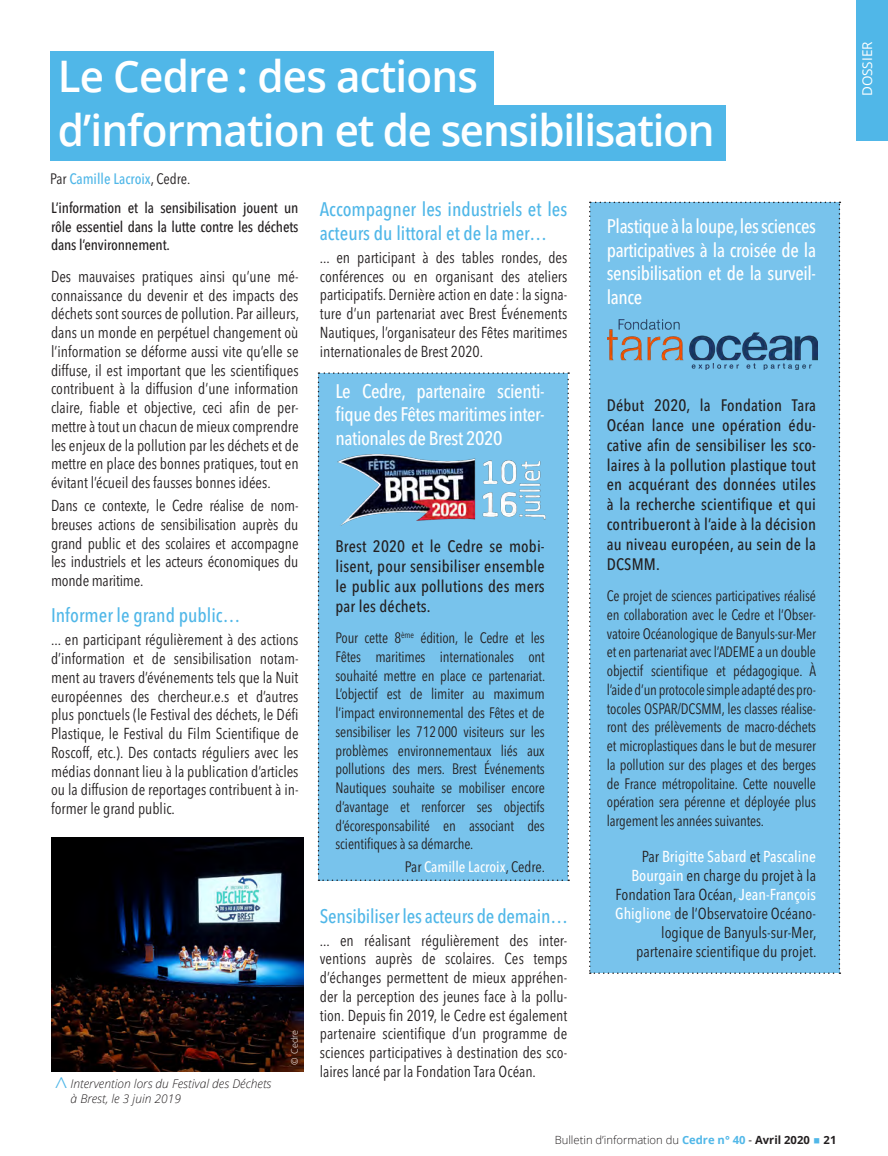
<style>
.page{position:relative;width:888px;height:1156px;background:#fff}
.page>*{position:absolute;margin:0;border:0;box-sizing:border-box;transform-origin:0 0}
.TITRE{font:600 43.5px/54px "Open Sans";letter-spacing:-.02em;color:#fff}
.t1{font:italic 300 24px "Open Sans";color:#50b7e8}
.t2{font:500 condensed 19.5px/23.4px "Avenir Next LT Pro";letter-spacing:-.02em;color:#fff;text-align:justify}
.Texte_courant{font:500 condensed 19.5px/23.4px "Avenir Next LT Pro";color:#50b7e8}
.t3{font:500 condensed 16.5px/19.8px "Avenir Next LT Pro";letter-spacing:.01em;color:#231f20;text-align:justify}
.Texte_courant-2{font:condensed 15.75px/18.8px "Avenir Next LT Pro";color:#231f20;text-align:justify}
.t4{font:condensed 15px/18.8px "Avenir Next LT Pro";letter-spacing:-.01em;color:#231f20;text-align:justify;scale:.96 1}
.t5{font:500 condensed 15px/18.8px "Avenir Next LT Pro";letter-spacing:-.01em;color:#231f20;text-align:justify}
.t6{font:500 condensed 15px "Avenir Next LT Pro";color:#fff}
.t7{font:500 condensed 15px "Avenir Next LT Pro";color:#50b7e8}
.t8{font:13.5px "Open Sans";color:#fff}
.t9{font:italic 300 12px/14.4px "Open Sans";color:#231f20}
.t10{font:300 11.25px "Open Sans";color:#231f20}
.t11{font:300 9px "Open Sans";color:#fff}
.s1{font-weight:400;color:#231f20}
.s2{font-weight:500;color:#fff}
.s3{font-weight:700;color:#50b7e8}
.s4{font-weight:400}
.s5{font-weight:700}
.s6{font-family:"Calibri";font-weight:400;font-size:22.5px;color:#50b7e8}
</style>
<div class="page">
<div style="left:856px;top:0;width:32px;height:140px;background:#50b7e8"></div>
<div style="left:50px;top:51px;width:444px;height:56px;background:#50b7e8"></div>
<div style="left:50px;top:105px;width:675px;height:55px;background:#50b7e8"></div>
<div style="left:318px;top:372px;width:251px;height:509px;background:#78c3ec"></div>
<img style="left:336px;top:453px;width:210px;height:72px">
<div style="left:589px;top:202px;width:251px;height:772px;background:#78c3ec"></div>
<img style="left:608px;top:319px;width:209px;height:50px">
<img style="left:51px;top:837px;width:253px;height:234px">
<p class="TITRE" style="left:58px;top:48px;width:658px">Le Cedre : des actions d’information et de sensibilisation</p>
<p class="t7" style="left:50px;top:170px;width:142px"><span class="s1">Par</span> Camille Lacroix<span class="s1">, Cedre.</span></p>
<p class="t5" style="left:51px;top:198px;width:249px">L’information et la sensibilisation jouent un rôle essentiel dans la lutte contre les déchets dans l’environnement.</p>
<p class="Texte_courant-2" style="left:51px;top:267px;width:249px">Des mauvaises pratiques ainsi qu’une mé&shy;connaissance du devenir et des impacts des déchets sont sources de pollution. Par ailleurs, dans un monde en perpétuel changement où l’information se déforme aussi vite qu’elle se diffuse, il est important que les scientifiques contribuent à la diffusion d’une information claire, fiable et objective, ceci afin de per&shy;mettre à tout un chacun de mieux comprendre les enjeux de la pollution par les déchets et de mettre en place des bonnes pratiques, tout en évitant l’écueil des fausses bonnes idées.</p>
<p class="Texte_courant-2" style="left:51px;top:496px;width:249px">Dans ce contexte, le Cedre réalise de nom&shy;breuses actions de sensibilisation auprès du grand public et des scolaires et accompagne les industriels et les acteurs économiques du monde maritime.</p>
<p class="Texte_courant" style="left:51px;top:604px;width:191px">Informer le grand public…</p>
<p class="Texte_courant-2" style="left:51px;top:630px;width:249px">... en participant régulièrement à des actions d’information et de sensibilisation notam&shy;ment au travers d’événements tels que la Nuit européennes des chercheur.e.s et d’autres plus ponctuels (le Festival des déchets, le Défi Plastique, le Festival du Film Scientifique de Roscoff, etc.). Des contacts réguliers avec les médias donnant lieu à la publication d’articles ou la diffusion de reportages contribuent à in&shy;former le grand public.</p>
<p class="t1" style="left:45px;top:1090px;width:15px;rotate:-90deg">&gt;</p>
<p class="t9" style="left:71px;top:1076px;width:202px">Intervention lors du Festival des Déchets à Brest, le 3 juin 2019</p>
<p class="t11" style="left:288px;top:1064px;width:37px;rotate:-90deg">© Cedre</p>
<p class="Texte_courant" style="left:320px;top:198px;width:249px">Accompagner les industriels et les acteurs du littoral et de la mer…</p>
<p class="Texte_courant-2" style="left:320px;top:248px;width:249px">... en participant à des tables rondes, des conférences ou en organisant des ateliers participatifs. Dernière action en date : la signa&shy;ture d’un partenariat avec Brest Événements Nautiques, l’organisateur des Fêtes maritimes internationales de Brest 2020.</p>
<p class="t2" style="left:336px;top:379px;width:211px">Le Cedre, partenaire scienti&shy;fique des Fêtes maritimes inter&shy;nationales de Brest 2020</p>
<p class="t3" style="left:336px;top:536px;width:211px">Brest 2020 et le Cedre se mobi&shy;lisent, pour sensibiliser ensemble le public aux pollutions des mers par les déchets.</p>
<p class="t4" style="left:336px;top:628px;width:220px">Pour cette 8<sup>ème</sup> édition, le Cedre et les Fêtes maritimes internationales ont souhaité mettre en place ce partenariat.<br>L’objectif est de limiter au maximum l’impact environnemental des Fêtes et de sensibiliser les 712000 visiteurs sur les problèmes environnementaux liés aux pollutions des mers. Brest Événements Nautiques souhaite se mobiliser encore d’avantage et renforcer ses objectifs d’écoresponsabilité en associant des scientifiques à sa démarche.</p>
<p class="t6" style="left:405px;top:857px;width:142px"><span class="s1">Par</span> Camille Lacroix<span class="s1">, Cedre.</span></p>
<p class="Texte_courant" style="left:320px;top:904px;width:250px">Sensibiliser les acteurs de demain…</p>
<p class="Texte_courant-2" style="left:320px;top:930px;width:249px">... en réalisant régulièrement des inter&shy;ventions auprès de scolaires. Ces temps d’échanges permettent de mieux appréhen&shy;der la perception des jeunes face à la pollu&shy;tion. Depuis fin 2019, le Cedre est également partenaire scientifique d’un programme de sciences participatives à destination des sco&shy;laires lancé par la Fondation Tara Océan.</p>
<p class="t2" style="left:607px;top:215px;width:211px">Plastique à la loupe, les sciences participatives à la croisée de la sensibilisation et de la surveil&shy;lance</p>
<p class="t3" style="left:607px;top:395px;width:211px">Début 2020, la Fondation Tara Océan lance une opération édu&shy;cative afin de sensibiliser les sco&shy;laires à la pollution plastique tout en acquérant des données utiles à la recherche scientifique et qui contribueront à l’aide à la décision au niveau européen, au sein de la DCSMM.</p>
<p class="t4" style="left:607px;top:586px;width:220px">Ce projet de sciences participatives réalisé en collaboration avec le Cedre et l’Obser&shy;vatoire Océanologique de Banyuls-sur-Mer et en partenariat avec l’ADEME a un double objectif scientifique et pédagogique. À l’aide d’un protocole simple adapté des pro&shy;tocoles OSPAR/DCSMM, les classes réalise&shy;ront des prélèvements de macro-déchets et microplastiques dans le but de mesurer la pollution sur des plages et des berges de France métropolitaine. Cette nouvelle opération sera pérenne et déployée plus largement les années suivantes.</p>
<p class="Texte_courant-2" style="left:615px;top:847px;width:203px;text-align:right">Par <span class="s2">Brigitte Sabard</span> et <span class="s2">Pascaline Bourgain</span> en charge du projet à la Fondation Tara Océan, <span class="s2">Jean-François Ghiglione</span> de l’Observatoire Océano&shy;logique de Banyuls-sur-Mer, partenaire scientifique du projet.</p>
<p class="t10" style="left:555px;top:1132px;width:283px">Bulletin d’information du <span class="s3">Cedre n° 40</span> <span class="s4">-</span> <span class="s5">Avril 2020</span> <span class="s6">▪</span> <span class="s5">21</span></p>
<p class="t8" style="left:858px;top:96px;width:56px;rotate:-90deg">DOSSIER</p>
</div>
